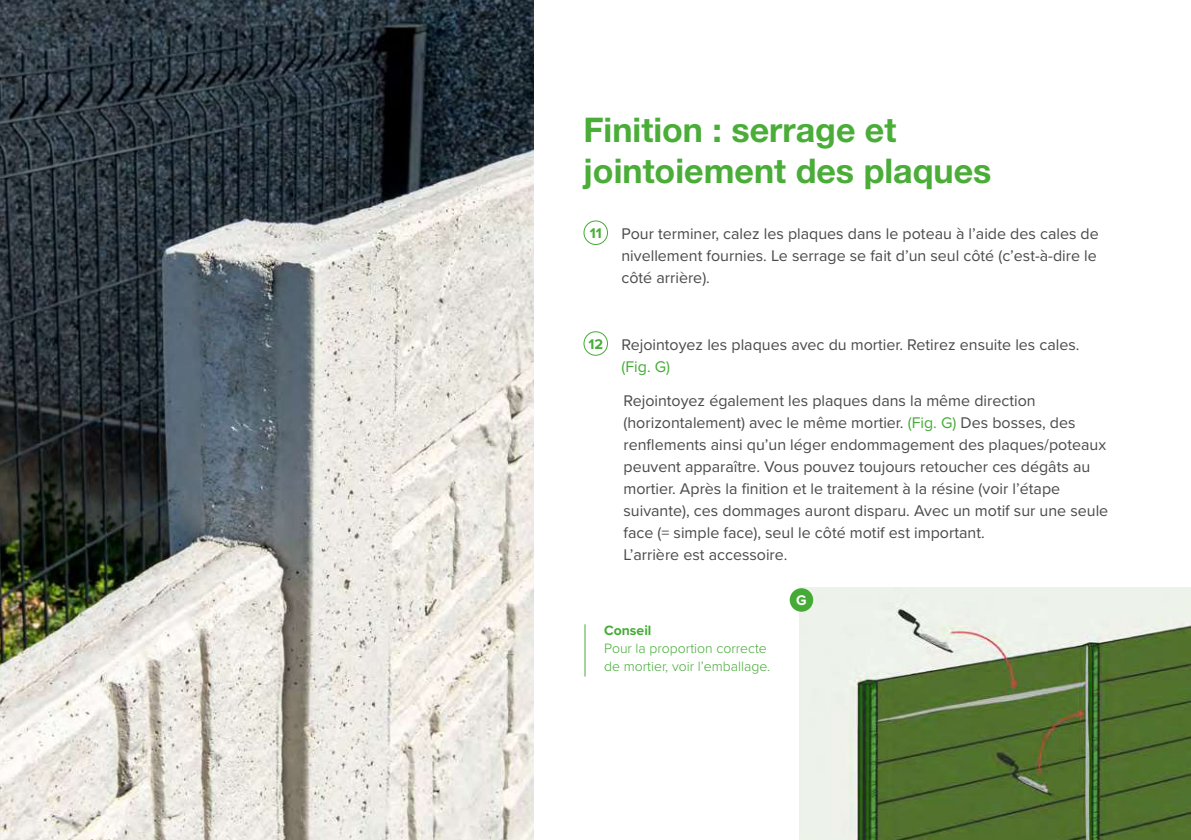
<style>
.page{position:relative;width:1191px;height:840px;background:#fff}
.page>*{position:absolute;margin:0;border:0;box-sizing:border-box;transform-origin:0 0}
.t1{font:700 34px/40.8px "Helvetica Neue LT Std";color:#49ad38}
.t2{font:16px/22px "Proxima Nova";color:#4a4a49}
.t3{font:700 14.6px "Proxima Nova";color:#fff}
.t4{font:300 14px/18px "Proxima Nova";color:#45ab36}
.t5{font:700 14px "Proxima Nova";color:#45ab36}
.s1{font-weight:700;font-size:14.6px;color:#49ad38}
.s2{color:#45ab36}
</style>
<div class="page">
<img style="left:0;top:0;width:533px;height:839px">
<div style="left:583px;top:220px;width:25px;height:25px;border:1px solid #45ab36;border-radius:50%"></div>
<div style="left:583px;top:331px;width:25px;height:24px;border:1px solid #45ab36;border-radius:50%"></div>
<hr style="left:584px;top:624px;width:1px;height:52px;background:#45ab36">
<img style="left:801px;top:587px;width:390px;height:252px">
<div style="left:789px;top:588px;width:24px;height:23px;background:#45ab36;border-radius:50%"></div>
<h1 class="t1" style="left:583px;top:109px;width:409px">Finition : serrage et jointoiement des plaques</h1>
<p class="t2" style="left:621px;top:222px;width:479px;text-align:justify;text-indent:-32px"><span class="s1">11</span> Pour terminer, calez les plaques dans le poteau à l’aide des cales de nivellement fournies. Le serrage se fait d’un seul côté (c’est-à-dire le côté arrière).</p>
<p class="t2" style="left:621px;top:333px;width:459px;text-indent:-33px"><span class="s1">12</span> Rejointoyez les plaques avec du mortier. Retirez ensuite les cales. <span class="s2">(Fig. G)</span></p>
<p class="t2" style="left:623px;top:388px;width:486px">Rejointoyez également les plaques dans la même direction (horizontalement) avec le même mortier. <span class="s2">(Fig. G)</span> Des bosses, des renflements ainsi qu’un léger endommagement des plaques/poteaux peuvent apparaître. Vous pouvez toujours retoucher ces dégâts au mortier. Après la finition et le traitement à la résine (voir l’étape suivante), ces dommages auront disparu. Avec un motif sur une seule face (= simple face), seul le côté motif est important.<br>L’arrière est accessoire.</p>
<p class="t5" style="left:604px;top:620px;width:49px">Conseil</p>
<p class="t4" style="left:604px;top:638px;width:168px">Pour la proportion correcte de mortier, voir l’emballage.</p>
<p class="t3" style="left:796px;top:589px;width:12px">G</p>
</div>
